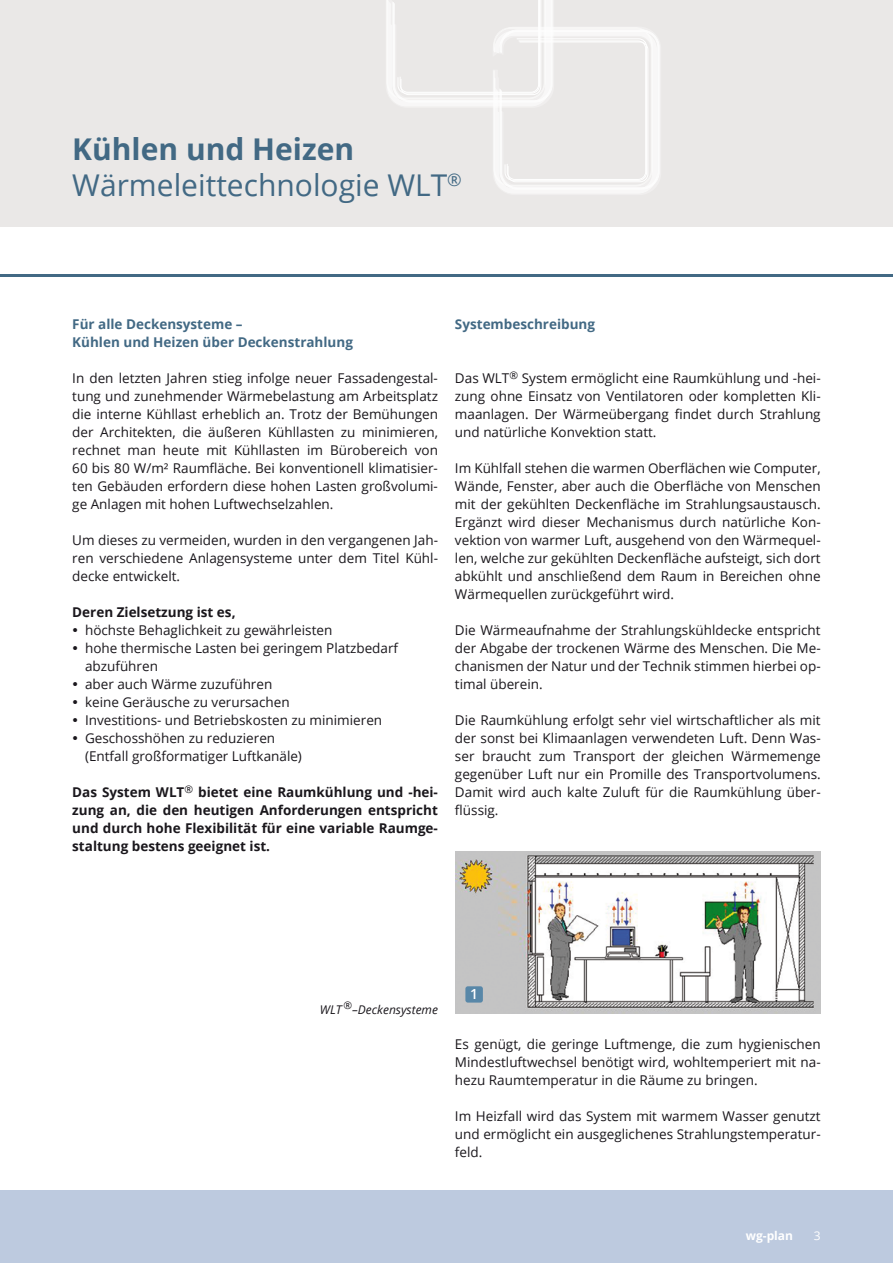
<style>
.page{position:relative;width:893px;height:1263px;background:#fff}
.page>*{position:absolute;margin:0;border:0;box-sizing:border-box;transform-origin:0 0}
.t1{font:30px/36px "Open Sans";color:#426984}
.t2{font:600 13.95px "Open Sans";color:#fff}
.t3{font:13.5px/18px "Open Sans";color:#1a171c;text-align:justify}
.t4{font:700 13.5px/18px "Open Sans";color:#1a171c;text-align:justify}
.t5{font:700 13.5px/18px "Open Sans";color:#426984}
.t6{font:italic 12px "Open Sans";color:#1a171c}
.t7{font:700 12px "Open Sans";color:#fff}
.t8{font:12px "Open Sans";color:#fff}
.s1{font-weight:700}
</style>
<div class="page">
<div style="left:0;top:1191px;width:893px;height:72px;background:#bdcadf"></div>
<div style="left:0;top:0;width:893px;height:238px;background:#eae8e7"></div>
<div style="left:0;top:230px;width:893px;height:46px;background:#426984"></div>
<div style="left:0;top:227px;width:893px;height:47px;background:#fff"></div>
<img style="left:455px;top:851px;width:366px;height:162px">
<svg style="left:386px;top:0;width:274px;height:194px"></svg>
<div style="left:465px;top:986px;width:18px;height:16px;background:#5887a8;border-radius:2px"></div>
<h1 class="t1" style="left:72px;top:130px;width:391px"><span class="s1">Kühlen und Heizen<br></span>Wärmeleittechnologie WLT<sup>®</sup></h1>
<p class="t5" style="left:72px;top:315px;width:282px">Für alle Deckensysteme –<br>Kühlen und Heizen über Deckenstrahlung</p>
<p class="t3" style="left:72px;top:369px;width:367px">In den letzten Jahren stieg infolge neuer Fassadengestal&shy;tung und zunehmender Wärmebelastung am Arbeitsplatz die interne Kühllast erheblich an. Trotz der Bemühungen der Architekten, die äußeren Kühllasten zu minimieren, rechnet man heute mit Kühllasten im Bürobereich von 60 bis 80 W/m² Raumfläche. Bei konventionell klimatisier&shy;ten Gebäuden erfordern diese hohen Lasten großvolumi&shy;ge Anlagen mit hohen Luftwechselzahlen.</p>
<p class="t3" style="left:72px;top:531px;width:367px">Um dieses zu vermeiden, wurden in den vergangenen Jah&shy;ren verschiedene Anlagensysteme unter dem Titel Kühl&shy;decke entwickelt.</p>
<p class="t4" style="left:72px;top:603px;width:165px">Deren Zielsetzung ist es,</p>
<p class="t3" style="left:85px;top:621px;width:315px;text-align:left">höchste Behaglichkeit zu gewährleisten<br>hohe thermische Lasten bei geringem Platzbedarf abzuführen<br>aber auch Wärme zuzuführen<br>keine Geräusche zu verursachen<br>Investitions- und Betriebskosten zu minimieren Geschosshöhen zu reduzieren<br>(Entfall großformatiger Luftkanäle)</p>
<p class="t4" style="left:72px;top:783px;width:367px">Das System WLT<sup>®</sup> bietet eine Raumkühlung und -hei&shy;zung an, die den heutigen Anforderungen entspricht und durch hohe Flexibilität für eine variable Raumge&shy;staltung bestens geeignet ist.</p>
<p class="t5" style="left:455px;top:315px;width:142px">Systembeschreibung</p>
<p class="t3" style="left:455px;top:369px;width:367px">Das WLT<sup>®</sup> System ermöglicht eine Raumkühlung und -hei&shy;zung ohne Einsatz von Ventilatoren oder kompletten Kli&shy;maanlagen. Der Wärmeübergang findet durch Strahlung und natürliche Konvektion statt.</p>
<p class="t3" style="left:455px;top:459px;width:367px">Im Kühlfall stehen die warmen Oberflächen wie Computer, Wände, Fenster, aber auch die Oberfläche von Menschen mit der gekühlten Deckenfläche im Strahlungsaustausch.<br>Ergänzt wird dieser Mechanismus durch natürliche Kon&shy;vektion von warmer Luft, ausgehend von den Wärmequel&shy;len, welche zur gekühlten Deckenfläche aufsteigt, sich dort abkühlt und anschließend dem Raum in Bereichen ohne Wärmequellen zurückgeführt wird.</p>
<p class="t3" style="left:455px;top:621px;width:367px">Die Wärmeaufnahme der Strahlungskühldecke entspricht der Abgabe der trockenen Wärme des Menschen. Die Me&shy;chanismen der Natur und der Technik stimmen hierbei op&shy;timal überein.</p>
<p class="t3" style="left:455px;top:711px;width:367px">Die Raumkühlung erfolgt sehr viel wirtschaftlicher als mit der sonst bei Klimaanlagen verwendeten Luft. Denn Was&shy;ser braucht zum Transport der gleichen Wärmemenge gegenüber Luft nur ein Promille des Transportvolumens.<br>Damit wird auch kalte Zuluft für die Raumkühlung über&shy;flüssig.</p>
<p class="t6" style="left:320px;top:1001px;width:120px">WLT <sup>®</sup>–Deckensysteme</p>
<p class="t2" style="left:470px;top:984px;width:9px">1</p>
<p class="t3" style="left:455px;top:1035px;width:367px">Es genügt, die geringe Luftmenge, die zum hygienischen Mindestluftwechsel benötigt wird, wohltemperiert mit na&shy;hezu Raumtemperatur in die Räume zu bringen.</p>
<p class="t3" style="left:455px;top:1107px;width:367px">Im Heizfall wird das System mit warmem Wasser genutzt und ermöglicht ein ausgeglichenes Strahlungstemperatur&shy;feld.</p>
<p class="t7" style="left:746px;top:1227px;width:49px">wg-plan</p>
<p class="t8" style="left:814px;top:1227px;width:8px">3</p>
</div>
